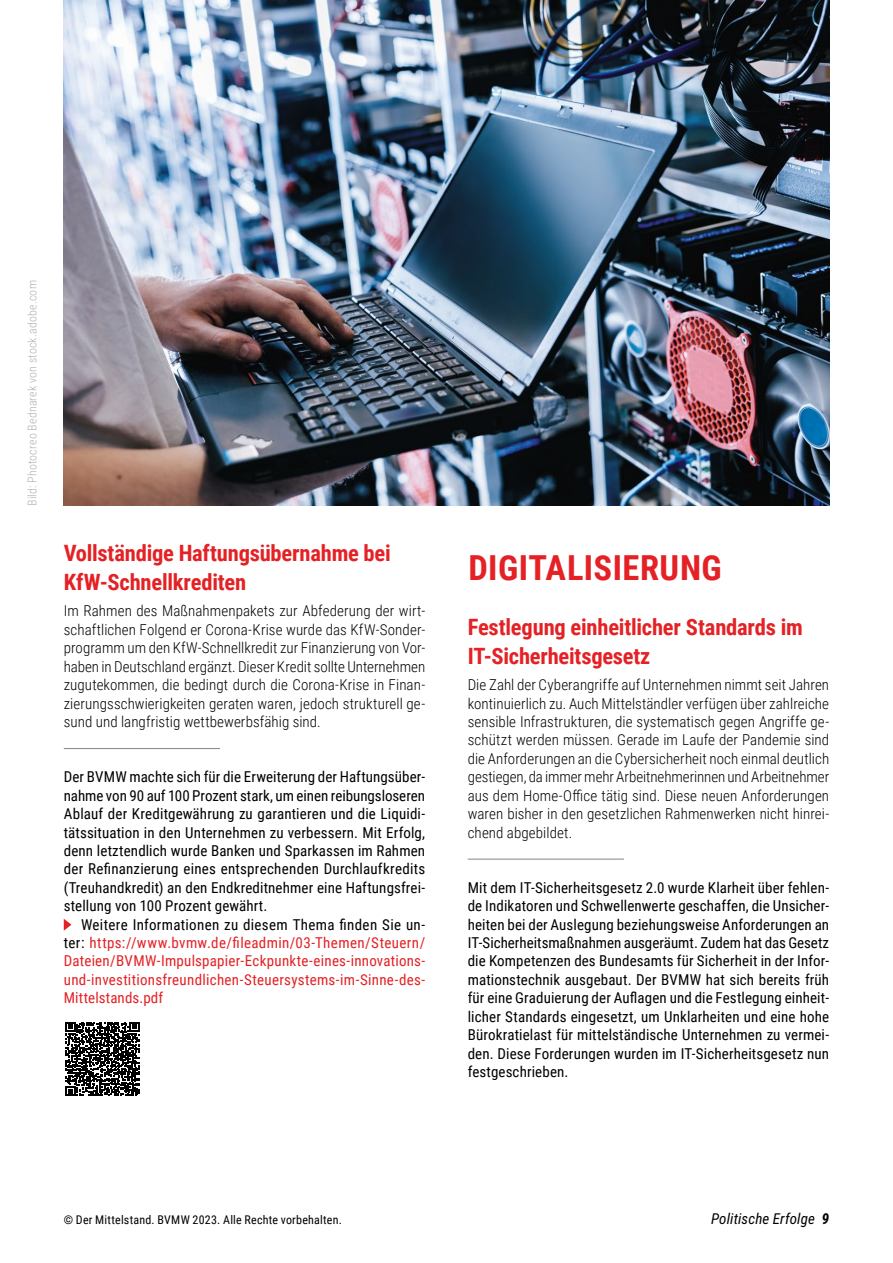
<style>
.page{position:relative;width:893px;height:1263px;background:#fff}
.page>*{position:absolute;margin:0;border:0;box-sizing:border-box;transform-origin:0 0}
.t1{font:700 34.5px "Roboto Condensed";letter-spacing:.015em;color:#e42125}
.t2{font:700 22.5px/28.8px "Roboto Condensed";letter-spacing:-.01em;color:#e42125}
.t3{font:15px/18.5px "Roboto Condensed";letter-spacing:.01em;color:#000;text-align:justify}
.t4{font:300 15px/18.5px "Roboto Condensed";letter-spacing:.005em;color:#000;text-align:justify}
.t5{font:15px/18.5px "Roboto Condensed";letter-spacing:.015em;color:#e42125;text-align:justify}
.t6{font:italic 15px "Roboto Condensed";letter-spacing:.005em;color:#000}
.t7{font:12px "Roboto Condensed";letter-spacing:.02em;color:#000}
.t8{font:300 12px "Roboto Condensed";letter-spacing:.015em;color:#b2b2b1}
.s1{color:#000}
.s2{font-weight:700}
</style>
<div class="page">
<hr style="left:64px;top:748px;width:156px;height:1px;background:#83848a">
<svg style="left:64px;top:919px;width:7px;height:12px"></svg>
<hr style="left:468px;top:859px;width:156px;height:1px;background:#83848a">
<img style="left:64px;top:0;width:765px;height:506px">
<svg style="left:65px;top:1022px;width:75px;height:74px"></svg>
<p class="t8" style="left:24px;top:506px;width:227px;rotate:-90deg">Bild: Photocreo Bednarek von stock.adobe.com</p>
<h2 class="t2" style="left:64px;top:538px;width:328px">Vollständige Haftungsübernahme bei<br>KfW-Schnellkrediten</h2>
<p class="t4" style="left:64px;top:601px;width:363px">Im Rahmen des Maßnahmenpakets zur Abfederung der wirt&shy;schaftlichen Folgend er Corona-Krise wurde das KfW-Sonder&shy;programm um den KfW-Schnellkredit zur Finanzierung von Vor&shy;haben in Deutschland ergänzt. Dieser Kredit sollte Unternehmen zugutekommen, die bedingt durch die Corona-Krise in Finan&shy;zierungsschwierigkeiten geraten waren, jedoch strukturell ge&shy;sund und langfristig wettbewerbsfähig sind.</p>
<p class="t3" style="left:64px;top:767px;width:363px">Der BVMW machte sich für die Erweiterung der Haftungsüber&shy;nahme von 90 auf 100 Prozent stark, um einen reibungsloseren Ablauf der Kreditgewährung zu garantieren und die Liquidi&shy;tätssituation in den Unternehmen zu verbessern. Mit Erfolg, denn letztendlich wurde Banken und Sparkassen im Rahmen der Refinanzierung eines entsprechenden Durchlaufkredits (Treuhandkredit) an den Endkreditnehmer eine Haftungsfrei&shy;stellung von 100 Prozent gewährt.</p>
<p class="t5" style="left:64px;top:914px;width:363px;text-indent:17px"><span class="s1">Weitere Informationen zu diesem Thema finden Sie un&shy;ter:</span> https://www.bvmw.de/fileadmin/03-Themen/Steuern/ Dateien/BVMW-Impulspapier-Eckpunkte-eines-innovations&shy;und-investitionsfreundlichen-Steuersystems-im-Sinne-des-Mittelstands.pdf</p>
<h1 class="t1" style="left:468px;top:543px;width:255px">DIGITALISIERUNG</h1>
<h2 class="t2" style="left:468px;top:612px;width:337px">Festlegung einheitlicher Standards im<br>IT-Sicherheitsgesetz</h2>
<p class="t4" style="left:468px;top:675px;width:363px">Die Zahl der Cyberangriffe auf Unternehmen nimmt seit Jahren kontinuierlich zu. Auch Mittelständler verfügen über zahlreiche sensible Infrastrukturen, die systematisch gegen Angriffe ge&shy;schützt werden müssen. Gerade im Laufe der Pandemie sind die Anforderungen an die Cybersicherheit noch einmal deutlich gestiegen, da immer mehr Arbeitnehmerinnen und Arbeitnehmer aus dem Home-Office tätig sind. Diese neuen Anforderungen waren bisher in den gesetzlichen Rahmenwerken nicht hinrei&shy;chend abgebildet.</p>
<p class="t3" style="left:468px;top:878px;width:363px">Mit dem IT-Sicherheitsgesetz 2.0 wurde Klarheit über fehlen&shy;de Indikatoren und Schwellenwerte geschaffen, die Unsicher&shy;heiten bei der Auslegung beziehungsweise Anforderungen an IT-Sicherheitsmaßnahmen ausgeräumt. Zudem hat das Gesetz die Kompetenzen des Bundesamts für Sicherheit in der Infor&shy;mationstechnik ausgebaut. Der BVMW hat sich bereits früh für eine Graduierung der Auflagen und die Festlegung einheit&shy;licher Standards eingesetzt, um Unklarheiten und eine hohe Bürokratielast für mittelständische Unternehmen zu vermei&shy;den. Diese Forderungen wurden im IT-Sicherheitsgesetz nun festgeschrieben.</p>
<p class="t7" style="left:64px;top:1211px;width:280px">© Der Mittelstand. BVMW 2023. Alle Rechte vorbehalten.</p>
<p class="t6" style="left:711px;top:1208px;width:120px">Politische Erfolge <span class="s2">9</span></p>
</div>
